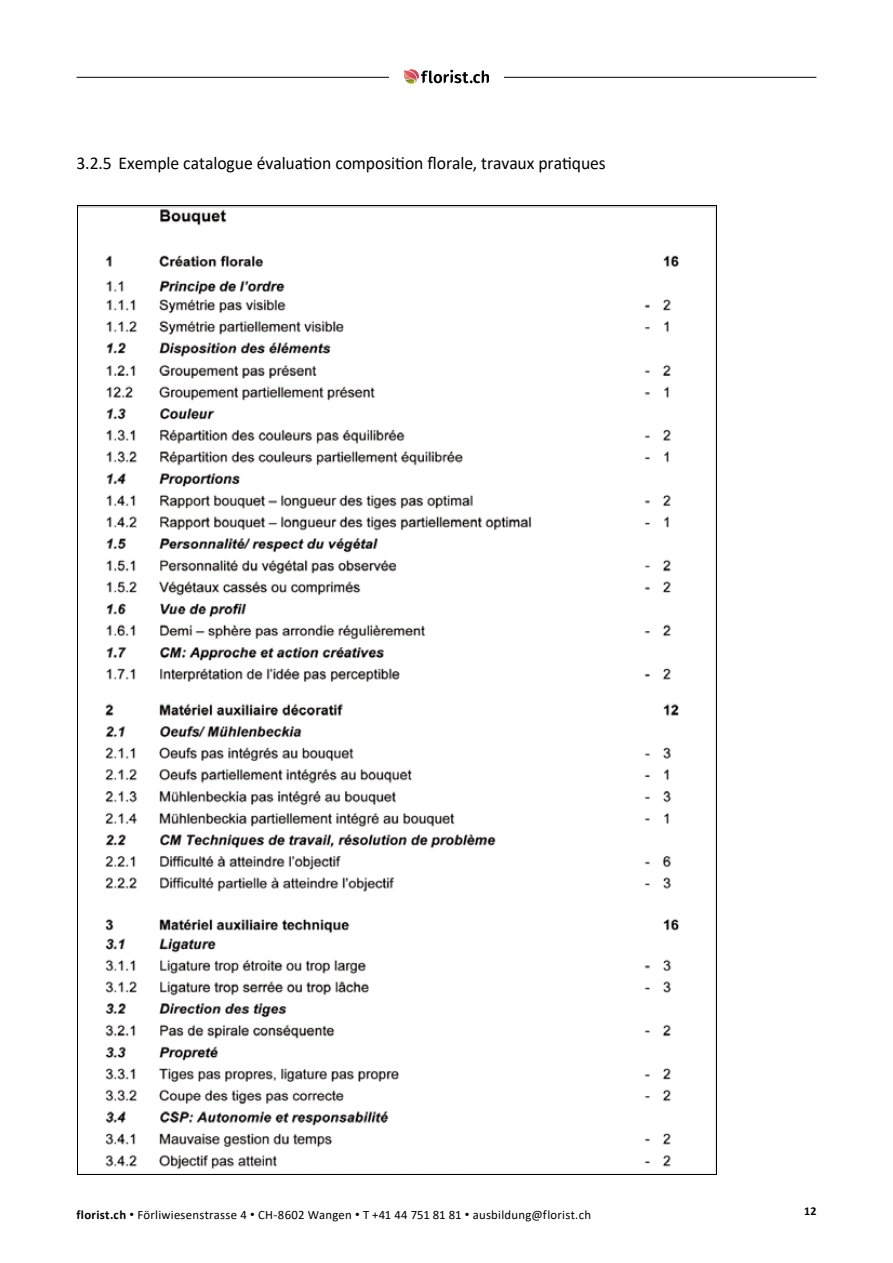
<style>
.page{position:relative;width:893px;height:1263px;background:#fff}
.page>*{position:absolute;margin:0;border:0;box-sizing:border-box;transform-origin:0 0}
.t1{font:18px "Calibri";letter-spacing:-.005em;color:#000}
.t2{font:12.75px "Calibri";letter-spacing:.02em;color:#000}
.t3{font:700 12px "Calibri";color:#000}
.s1{font-weight:700}
</style>
<div class="page">
<hr style="left:77px;top:77px;width:739px;height:1px;background:#000">
<div style="left:389px;top:62px;width:115px;height:29px;background:#fff"></div>
<svg style="left:404px;top:69px;width:85px;height:15px"></svg>
<hr style="left:78px;top:205px;width:638px;height:1px;background:#000">
<hr style="left:77px;top:206px;width:1px;height:968px;background:#000">
<hr style="left:716px;top:206px;width:1px;height:968px;background:#000">
<hr style="left:78px;top:1174px;width:638px;height:1px;background:#000">
<img style="left:78px;top:206px;width:638px;height:968px">
<h1 class="t1" style="left:77px;top:150px;width:531px">3.2.5 Exemple catalogue évaluation composition florale, travaux pratiques</h1>
<p class="t2" style="left:77px;top:1205px;width:516px"><span class="s1">florist.ch</span> Förliwiesenstrasse 4 CH-8602 Wangen T +41 44 751 81 81 ausbildung@florist.ch</p>
<p class="t3" style="left:804px;top:1203px;width:14px">12</p>
</div>
